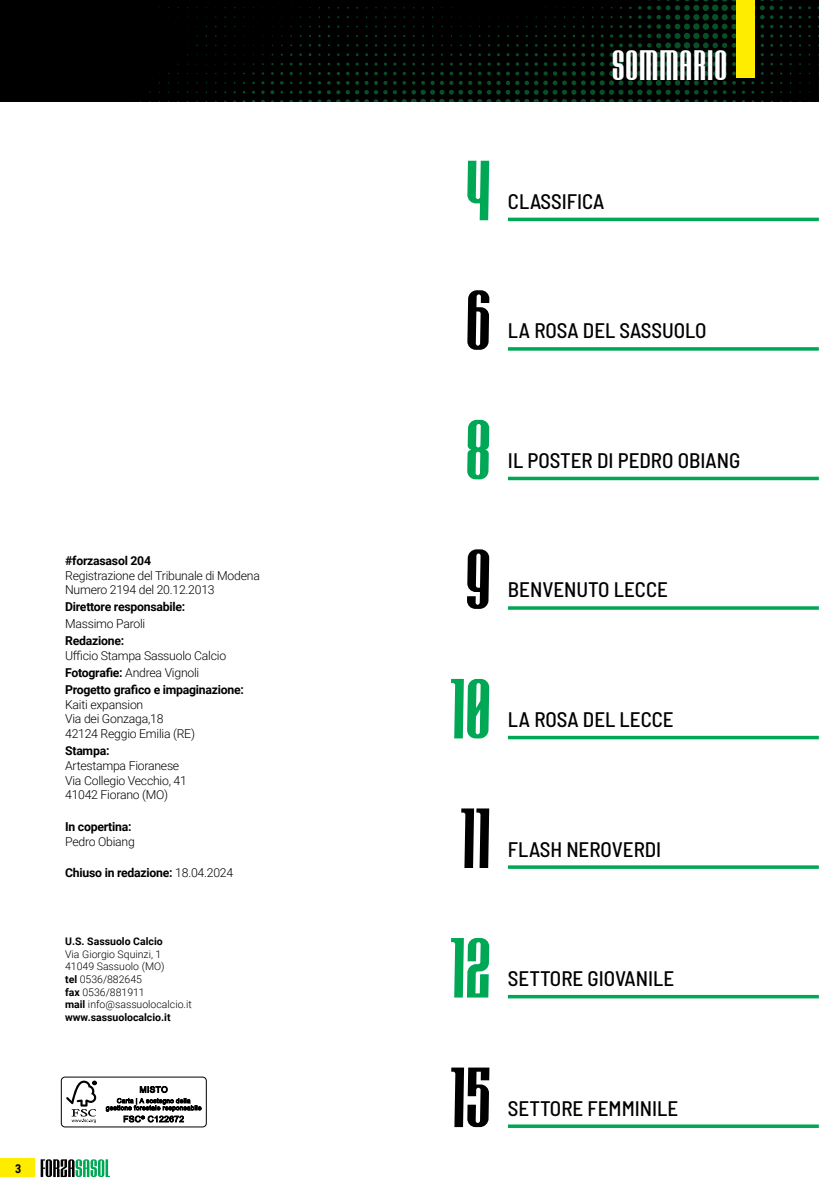
<style>
.page{position:relative;width:819px;height:1191px;background:#fff}
.page>*{position:absolute;margin:0;border:0;box-sizing:border-box;transform-origin:0 0}
.t1{font:70px "Bosque Line";color:#00a755}
.t2{font:70px "Bosque Line";color:#000}
.t3{font:35px "Bosque Line";letter-spacing:.03em;color:#fff}
.t4{font:500 semi-condensed 21px "Barlow";color:#000}
.t5{font:300 12.25px/14.7px "Roboto";letter-spacing:-.02em;color:#000}
.t6{font:700 12.25px/17px "Roboto";letter-spacing:-.02em;color:#000}
.t7{font:700 12.25px "Roboto Condensed";color:#000}
.t8{font:300 10.5px/12.6px "Roboto";color:#000}
.t9{font:700 10.5px "Roboto";color:#000}
.s1{font-weight:300}
.s2{font-weight:700}
</style>
<div class="page">
<div style="left:0;top:0;width:819px;height:102px;background:#000"></div>
<svg style="left:41px;top:1159px;width:69px;height:18px"></svg>
<div style="left:0;top:1158px;width:35px;height:19px;background:#ffed00"></div>
<svg style="left:261px;top:90px;width:13px;height:4px"></svg>
<svg style="left:355px;top:72px;width:4px;height:3px"></svg>
<svg style="left:374px;top:72px;width:13px;height:3px"></svg>
<svg style="left:308px;top:81px;width:85px;height:21px"></svg>
<svg style="left:600px;top:34px;width:13px;height:13px"></svg>
<svg style="left:393px;top:53px;width:226px;height:49px"></svg>
<svg style="left:619px;top:0;width:173px;height:102px"></svg>
<hr style="left:508px;top:218px;width:310px;height:3px;background:#00a755">
<svg style="left:508px;top:606px;width:310px;height:4px"></svg>
<svg style="left:508px;top:347px;width:310px;height:4px"></svg>
<hr style="left:508px;top:736px;width:310px;height:3px;background:#00a755">
<svg style="left:508px;top:1124px;width:310px;height:4px"></svg>
<hr style="left:508px;top:995px;width:310px;height:3px;background:#00a755">
<svg style="left:508px;top:865px;width:310px;height:4px"></svg>
<div style="left:735px;top:0;width:19px;height:78px;background:#ffed00"></div>
<div style="left:61px;top:1076px;width:146px;height:51px;border:1px solid #000;border-radius:4px"></div>
<svg style="left:66px;top:1080px;width:30px;height:43px"></svg>
<svg style="left:196px;top:1105px;width:5px;height:5px"></svg>
<svg style="left:106px;top:1085px;width:90px;height:37px"></svg>
<hr style="left:508px;top:477px;width:310px;height:3px;background:#00a755">
<p class="t6" style="left:65px;top:551px;width:87px">#forzasasol 204</p>
<p class="t5" style="left:65px;top:567px;width:196px">Registrazione del Tribunale di Modena<br>Numero 2194 del 20.12.2013</p>
<p class="t6" style="left:65px;top:598px;width:122px">Direttore responsabile:</p>
<p class="t5" style="left:65px;top:616px;width:82px">Massimo Paroli</p>
<p class="t6" style="left:65px;top:632px;width:61px">Redazione:</p>
<p class="t6" style="left:65px;top:646px;width:180px"><span class="s1">Ufficio Stampa Sassuolo Calcio<br></span>Fotografie: <span class="s1">Andrea Vignoli<br></span>Progetto grafico e impaginazione:</p>
<p class="t5" style="left:65px;top:696px;width:131px">Kaiti expansion<br>Via dei Gonzaga,18<br>42124 Reggio Emilia (RE)</p>
<p class="t6" style="left:65px;top:742px;width:46px">Stampa:</p>
<p class="t5" style="left:65px;top:757px;width:123px">Artestampa Fioranese<br>Via Collegio Vecchio, 41<br>41042 Fiorano (MO)</p>
<p class="t6" style="left:65px;top:817px;width:68px">In copertina:</p>
<p class="t5" style="left:65px;top:833px;width:71px">Pedro Obiang</p>
<p class="t6" style="left:65px;top:864px;width:170px">Chiuso in redazione: <span class="s1">18.04.2024</span></p>
<p class="t9" style="left:65px;top:934px;width:99px">U.S. Sassuolo Calcio</p>
<p class="t8" style="left:65px;top:947px;width:128px">Via Giorgio Squinzi, 1<br>41049 Sassuolo (MO)<br><span class="s2">tel</span> 0536/882645<br><span class="s2">fax</span> 0536/881911<br><span class="s2">mail</span> info@sassuolocalcio.it <span class="s2">www.sassuolocalcio.it</span></p>
<p class="t7" style="left:15px;top:1159px;width:8px">3</p>
<h2 class="t3" style="left:612px;top:43px;width:116px">SOMMARIO</h2>
<h1 class="t1" style="left:465px;top:148px;width:28px">4</h1>
<h3 class="t4" style="left:508px;top:186px;width:98px">CLASSIFICA</h3>
<h1 class="t2" style="left:465px;top:277px;width:28px">6</h1>
<h3 class="t4" style="left:508px;top:316px;width:200px">LA ROSA DEL SASSUOLO</h3>
<h1 class="t1" style="left:465px;top:407px;width:28px">8</h1>
<h3 class="t4" style="left:508px;top:445px;width:234px">IL POSTER DI PEDRO OBIANG</h3>
<h1 class="t2" style="left:465px;top:536px;width:28px">9</h1>
<h3 class="t4" style="left:508px;top:575px;width:161px">BENVENUTO LECCE</h3>
<h1 class="t1" style="left:450px;top:666px;width:43px">10</h1>
<h3 class="t4" style="left:508px;top:704px;width:167px">LA ROSA DEL LECCE</h3>
<h1 class="t2" style="left:460px;top:795px;width:32px">11</h1>
<h3 class="t4" style="left:508px;top:834px;width:155px">FLASH NEROVERDI</h3>
<h1 class="t1" style="left:450px;top:925px;width:43px">12</h1>
<h3 class="t4" style="left:508px;top:963px;width:168px">SETTORE GIOVANILE</h3>
<h1 class="t2" style="left:450px;top:1054px;width:43px">15</h1>
<h3 class="t4" style="left:508px;top:1093px;width:172px">SETTORE FEMMINILE</h3>
</div>
